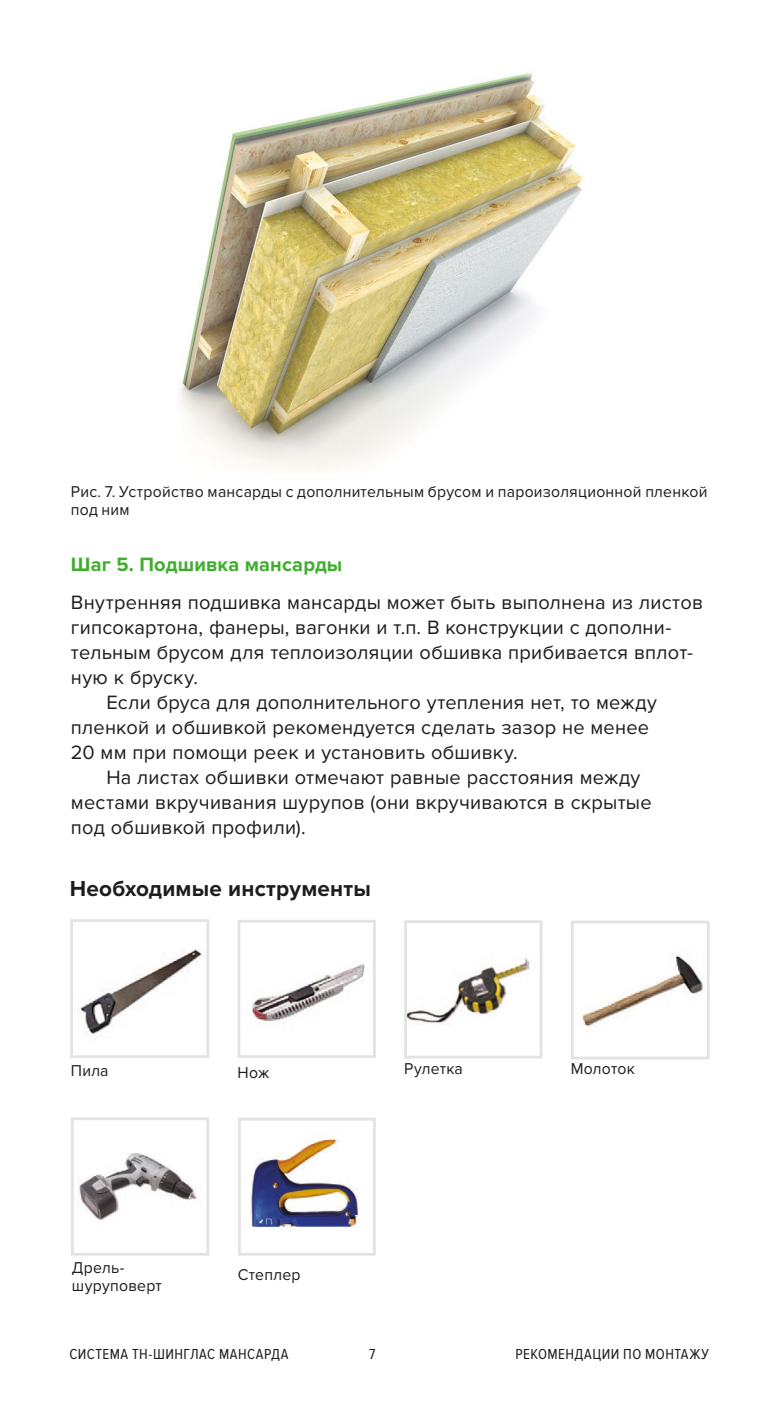
<style>
.page{position:relative;width:780px;height:1418px;background:#fff}
.page>*{position:absolute;margin:0;border:0;box-sizing:border-box;transform-origin:0 0}
.t1{font:700 22.5px "Proxima Nova";letter-spacing:.01em;color:#1d1d1b}
.t2{font:20px "Proxima Nova";letter-spacing:.01em;color:#1d1d1b}
.t3{font:700 20px "Proxima Nova";letter-spacing:.01em;color:#3dae2b}
.t4{font:16.25px/17.5px "Proxima Nova";letter-spacing:.015em;color:#1d1d1b}
.t5{font:15px "Proxima Nova Cond";letter-spacing:.03em;color:#1d1d1b}
</style>
<div class="page">
<img style="left:179px;top:72px;width:404px;height:400px">
<svg style="left:70px;top:919px;width:139px;height:139px"></svg>
<svg style="left:237px;top:920px;width:139px;height:138px"></svg>
<svg style="left:404px;top:920px;width:139px;height:139px"></svg>
<svg style="left:571px;top:920px;width:139px;height:140px"></svg>
<svg style="left:71px;top:1117px;width:138px;height:139px"></svg>
<svg style="left:238px;top:1118px;width:138px;height:138px"></svg>
<p class="t4" style="left:71px;top:483px;width:638px">Рис. 7. Устройство мансарды с дополнительным брусом и пароизоляционной пленкой под ним</p>
<p class="t3" style="left:71px;top:552px;width:273px">Шаг 5. Подшивка мансарды</p>
<p class="t2" style="left:71px;top:590px;width:633px">Внутренняя подшивка мансарды может быть выполнена из листов</p>
<p class="t2" style="left:71px;top:615px;width:602px">гипсокартона, фанеры, вагонки и т.п. В конструкции с дополни-</p>
<p class="t2" style="left:71px;top:640px;width:623px">тельным брусом для теплоизоляции обшивка прибивается вплот-</p>
<p class="t2" style="left:71px;top:665px;width:129px">ную к бруску.</p>
<p class="t2" style="left:106px;top:690px;width:552px">Если бруса для дополнительного утепления нет, то между</p>
<p class="t2" style="left:71px;top:715px;width:579px">пленкой и обшивкой рекомендуется сделать зазор не менее</p>
<p class="t2" style="left:71px;top:740px;width:448px">20 мм при помощи реек и установить обшивку.</p>
<p class="t2" style="left:106px;top:765px;width:535px">На листах обшивки отмечают равные расстояния между</p>
<p class="t2" style="left:71px;top:790px;width:582px">местами вкручивания шурупов (они вкручиваются в скрытые</p>
<p class="t2" style="left:71px;top:815px;width:236px">под обшивкой профили).</p>
<p class="t1" style="left:70px;top:875px;width:302px">Необходимые инструменты</p>
<p class="t4" style="left:71px;top:1062px;width:39px">Пила</p>
<p class="t4" style="left:237px;top:1063px;width:33px">Нож</p>
<p class="t4" style="left:404px;top:1060px;width:60px">Рулетка</p>
<p class="t4" style="left:570px;top:1060px;width:66px">Молоток</p>
<p class="t4" style="left:72px;top:1259px;width:91px">Дрель&shy;шуруповерт</p>
<p class="t4" style="left:238px;top:1266px;width:64px">Степлер</p>
<p class="t5" style="left:69px;top:1345px;width:220px">СИСТЕМА ТН-ШИНГЛАС МАНСАРДА</p>
<p class="t5" style="left:515px;top:1345px;width:195px">РЕКОМЕНДАЦИИ ПО МОНТАЖУ</p>
<p class="t5" style="left:369px;top:1345px;width:8px">7</p>
</div>
